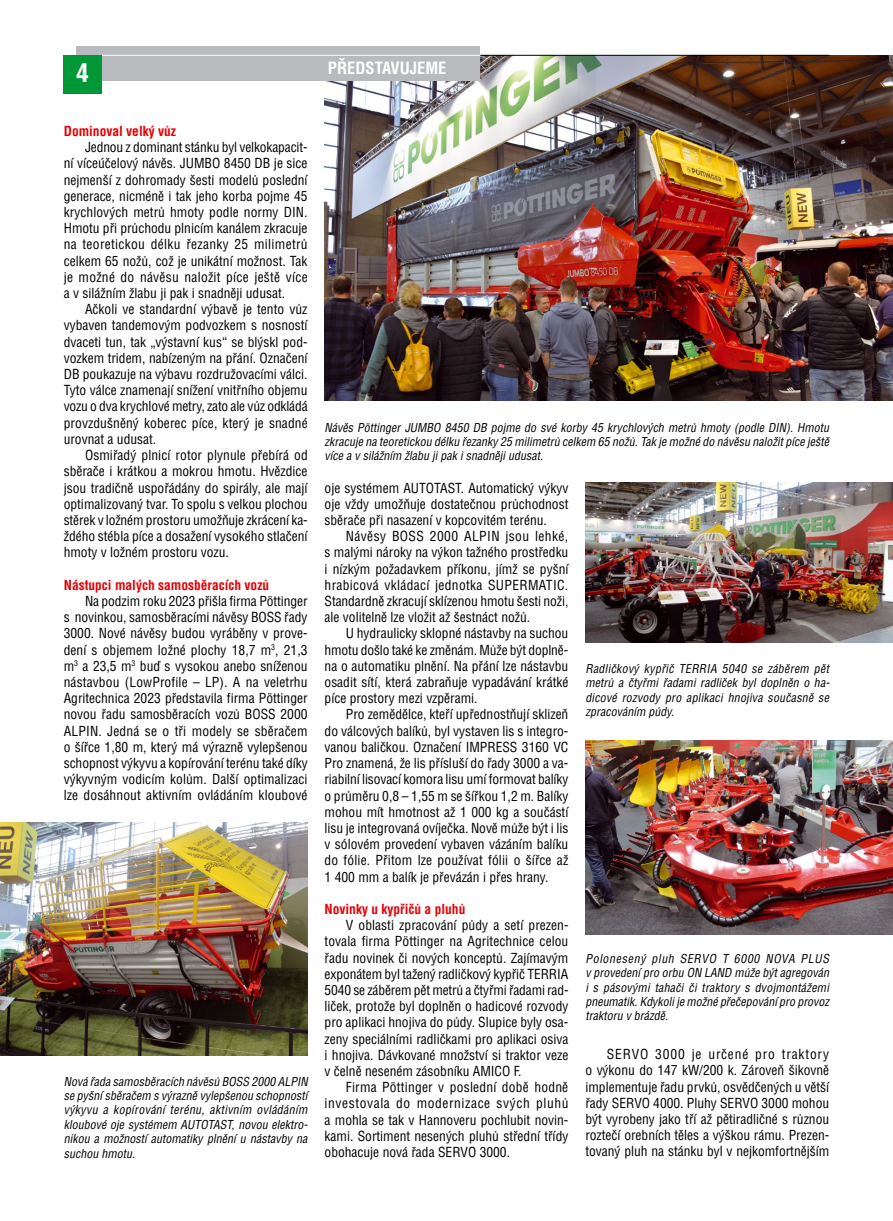
<style>
.page{position:relative;width:893px;height:1221px;background:#fff}
.page>*{position:absolute;margin:0;border:0;box-sizing:border-box;transform-origin:0 0}
.t1{font:700 25.5px "Switzerland Condensed";color:#fff}
.t2{font:700 16.5px "Switzerland Condensed";color:#fff}
.t3{font:13.5px/16.2px "Switzerland Condensed";color:#000;text-align:justify}
.t4{font:700 13.5px "Switzerland Condensed";color:#e60005}
.t5{font:italic 12px/14.4px "Switzerland Condensed";color:#000;text-align:justify}
</style>
<div class="page">
<img style="left:325px;top:55px;width:568px;height:346px">
<div style="left:76px;top:46px;width:404px;height:34px;background:#b8babd"></div>
<div style="left:64px;top:55px;width:38px;height:38px;background:#009836"></div>
<hr style="left:102px;top:55px;width:378px;height:1px;background:#fff">
<hr style="left:480px;top:55px;width:349px;height:1px;background:#000">
<img style="left:0;top:822px;width:308px;height:232px">
<img style="left:585px;top:482px;width:308px;height:160px">
<img style="left:585px;top:740px;width:308px;height:194px">
<h1 class="t1" style="left:76px;top:58px;width:14px">4</h1>
<p class="t2" style="left:328px;top:58px;width:120px">PŘEDSTAVUJEME</p>
<p class="t4" style="left:64px;top:123px;width:114px">Dominoval velký vůz</p>
<p class="t3" style="left:64px;top:139px;width:245px;text-indent:21px">Jednou z dominant stánku byl velkokapacit&shy;ní víceúčelový návěs. JUMBO 8450 DB je sice nejmenší z dohromady šesti modelů poslední generace, nicméně i tak jeho korba pojme 45 krychlových metrů hmoty podle normy DIN.<br>Hmotu při průchodu plnicím kanálem zkracuje na teoretickou délku řezanky 25 milimetrů celkem 65 nožů, což je unikátní možnost. Tak je možné do návěsu naložit píce ještě více a v silážním žlabu ji pak i snadněji udusat.</p>
<p class="t3" style="left:64px;top:301px;width:245px;text-indent:21px">Ačkoli ve standardní výbavě je tento vůz vybaven tandemovým podvozkem s nosností dvaceti tun, tak „výstavní kus“ se blýskl pod&shy;vozkem tridem, nabízeným na přání. Označení DB poukazuje na výbavu rozdružovacími válci.<br>Tyto válce znamenají snížení vnitřního objemu vozu o dva krychlové metry, zato ale vůz odkládá provzdušněný koberec píce, který je snadné urovnat a udusat.</p>
<p class="t3" style="left:64px;top:447px;width:245px;text-indent:21px">Osmiřadý plnicí rotor plynule přebírá od sběrače i krátkou a mokrou hmotu. Hvězdice jsou tradičně uspořádány do spirály, ale mají optimalizovaný tvar. To spolu s velkou plochou stěrek v ložném prostoru umožňuje zkrácení ka&shy;ždého stébla píce a dosažení vysokého stlačení hmoty v ložném prostoru vozu.</p>
<p class="t4" style="left:64px;top:576px;width:207px">Nástupci malých samosběracích vozů</p>
<p class="t3" style="left:64px;top:593px;width:245px;text-indent:21px">Na podzim roku 2023 přišla firma Pöttinger s novinkou, samosběracími návěsy BOSS řady 3000. Nové návěsy budou vyráběny v prove&shy;dení s objemem ložné plochy 18,7 m<sup>3</sup>, 21,3 m<sup>3</sup> a 23,5 m<sup>3</sup> buď s vysokou anebo sníženou nástavbou (LowProfile – LP). A na veletrhu Agritechnica 2023 představila firma Pöttinger novou řadu samosběracích vozů BOSS 2000<br>ALPIN. Jedná se o tři modely se sběračem o šířce 1,80 m, který má výrazně vylepšenou schopnost výkyvu a kopírování terénu také díky výkyvným vodicím kolům. Další optimalizaci lze dosáhnout aktivním ovládáním kloubové</p>
<p class="t5" style="left:64px;top:1073px;width:246px">Nová řada samosběracích návěsů BOSS 2000 ALPIN se pyšní sběračem s výrazně vylepšenou schopností výkyvu a kopírování terénu, aktivním ovládáním kloubové oje systémem AUTOTAST, novou elektro&shy;nikou a možností automatiky plnění u nástavby na suchou hmotu.</p>
<p class="t5" style="left:325px;top:420px;width:506px">Návěs Pöttinger JUMBO 8450 DB pojme do své korby 45 krychlových metrů hmoty (podle DIN). Hmotu zkracuje na teoretickou délku řezanky 25 milimetrů celkem 65 nožů. Tak je možné do návěsu naložit píce ještě více a v silážním žlabu ji pak i snadněji udusat.</p>
<p class="t3" style="left:325px;top:479px;width:245px">oje systémem AUTOTAST. Automatický výkyv oje vždy umožňuje dostatečnou průchodnost sběrače při nasazení v kopcovitém terénu.</p>
<p class="t3" style="left:325px;top:528px;width:245px;text-indent:21px">Návěsy BOSS 2000 ALPIN jsou lehké, s malými nároky na výkon tažného prostředku i nízkým požadavkem příkonu, jímž se pyšní hrabicová vkládací jednotka SUPERMATIC.<br>Standardně zkracují sklízenou hmotu šesti noži, ale volitelně lze vložit až šestnáct nožů.</p>
<p class="t3" style="left:325px;top:625px;width:245px;text-indent:21px">U hydraulicky sklopné nástavby na suchou hmotu došlo také ke změnám. Může být doplně&shy;na o automatiku plnění. Na přání lze nástavbu osadit sítí, která zabraňuje vypadávání krátké píce prostory mezi vzpěrami.</p>
<p class="t3" style="left:325px;top:706px;width:245px;text-indent:21px">Pro zemědělce, kteří upřednostňují sklizeň do válcových balíků, byl vystaven lis s integro&shy;vanou baličkou. Označení IMPRESS 3160 VC Pro znamená, že lis přísluší do řady 3000 a va&shy;riabilní lisovací komora lisu umí formovat balíky o průměru 0,8 – 1,55 m se šířkou 1,2 m. Balíky mohou mít hmotnost až 1 000 kg a součástí lisu je integrovaná ovíječka. Nově může být i lis v sólovém provedení vybaven vázáním balíku do fólie. Přitom lze používat fólii o šířce až 1 400 mm a balík je převázán i přes hrany.</p>
<p class="t4" style="left:325px;top:900px;width:142px">Novinky u kypřičů a pluhů</p>
<p class="t3" style="left:325px;top:917px;width:245px;text-indent:21px">V oblasti zpracování půdy a setí prezen&shy;tovala firma Pöttinger na Agritechnice celou řadu novinek či nových konceptů. Zajímavým exponátem byl tažený radličkový kypřič TERRIA 5040 se záběrem pět metrů a čtyřmi řadami rad&shy;liček, protože byl doplněn o hadicové rozvody pro aplikaci hnojiva do půdy. Slupice byly osa&shy;zeny speciálními radličkami pro aplikaci osiva i hnojiva. Dávkované množství si traktor veze v čelně neseném zásobníku AMICO F.</p>
<p class="t3" style="left:325px;top:1079px;width:245px;text-indent:21px">Firma Pöttinger v poslední době hodně investovala do modernizace svých pluhů a mohla se tak v Hannoveru pochlubit novin&shy;kami. Sortiment nesených pluhů střední třídy obohacuje nová řada SERVO 3000.</p>
<p class="t5" style="left:585px;top:661px;width:246px">Radličkový kypřič TERRIA 5040 se záběrem pět metrů a čtyřmi řadami radliček byl doplněn o ha&shy;dicové rozvody pro aplikaci hnojiva současně se zpracováním půdy.</p>
<p class="t5" style="left:585px;top:951px;width:245px">Polonesený pluh SERVO T 6000 NOVA PLUS v provedení pro orbu ON LAND může být agregován i s pásovými tahači či traktory s dvojmontážemi pneumatik. Kdykoli je možné přečepování pro provoz traktoru v brázdě.</p>
<p class="t3" style="left:585px;top:1046px;width:245px;text-indent:21px">SERVO 3000 je určené pro traktory o výkonu do 147 kW/200 k. Zároveň šikovně implementuje řadu prvků, osvědčených u větší řady SERVO 4000. Pluhy SERVO 3000 mohou být vyrobeny jako tří až pětiradličné s různou roztečí orebních těles a výškou rámu. Prezen&shy;tovaný pluh na stánku byl v nejkomfortnějším</p>
</div>
